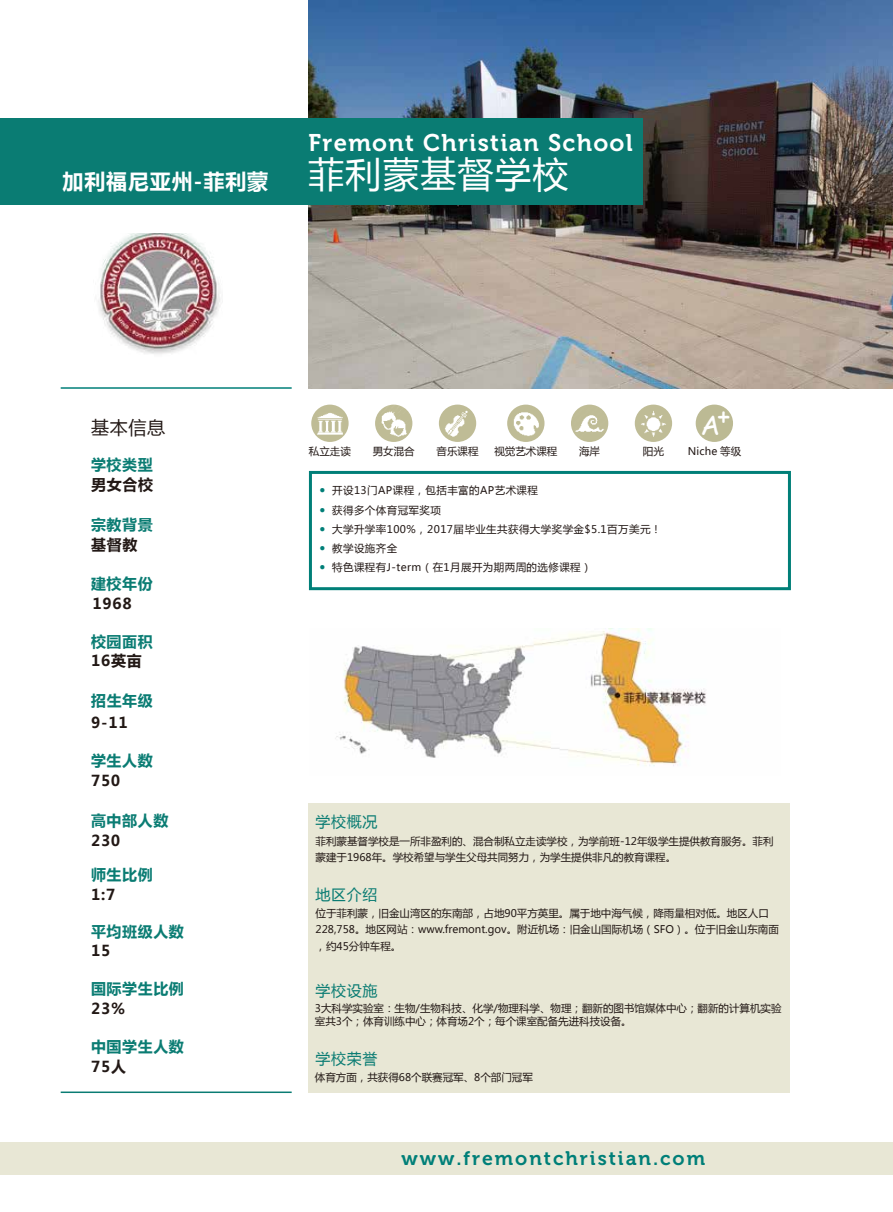
<style>
.page{position:relative;width:893px;height:1212px;background:#fff}
.page>*{position:absolute;margin:0;border:0;box-sizing:border-box;transform-origin:0 0}
.t1{font:36px "Microsoft Ya Hei";letter-spacing:.04em;color:#fff}
.t2{font:27px "Comic Sans MS";color:#fff}
.t3{font:24px "Museo 700";letter-spacing:.055em;color:#fff}
.t4{font:700 21px "Microsoft Ya Hei";letter-spacing:.04em;color:#fff}
.t5{font:19.5px "Museo 700";letter-spacing:.1em;color:#007f78}
.t6{font:18px "Microsoft Ya Hei";color:#221815}
.t7{font:700 15px "Microsoft Ya Hei";letter-spacing:.04em;color:#0a7c73}
.t8{font:700 15px "Microsoft Ya Hei";letter-spacing:.05em;color:#221815}
.t9{font:15px "Microsoft Ya Hei";letter-spacing:.04em;color:#0a7c73}
.t10{font:10.5px/16.5px "Microsoft Ya Hei";color:#221815}
.t11{font:10.5px "Microsoft Ya Hei";letter-spacing:.04em;color:#221815}
.s1{font-family:"Calibri";font-weight:700;font-size:12px;color:#007f78}
</style>
<div class="page">
<div style="left:308px;top:804px;width:482px;height:289px;background:#e8e7d5"></div>
<img style="left:309px;top:0;width:584px;height:389px">
<div style="left:0;top:118px;width:643px;height:87px;background:#0a7c73"></div>
<div style="left:0;top:1142px;width:893px;height:32px;background:#e8e7d5"></div>
<div style="left:309px;top:471px;width:482px;height:119px;border:3px solid #007f78"></div>
<hr style="left:61px;top:387px;width:231px;height:2px;background:#007f78">
<hr style="left:61px;top:1091px;width:231px;height:2px;background:#0a7c73">
<img style="left:98px;top:234px;width:125px;height:120px">
<img style="left:335px;top:628px;width:371px;height:138px">
<img style="left:311px;top:405px;width:38px;height:37px;border-radius:19px">
<img style="left:375px;top:405px;width:37px;height:37px;border-radius:19px">
<img style="left:439px;top:405px;width:37px;height:37px;border-radius:19px">
<img style="left:507px;top:405px;width:37px;height:37px;border-radius:19px">
<img style="left:571px;top:405px;width:37px;height:37px;border-radius:19px">
<img style="left:635px;top:405px;width:37px;height:37px;border-radius:19px">
<div style="left:696px;top:405px;width:37px;height:37px;background:#bcba94;border-radius:50%"></div>
<h3 class="t4" style="left:63px;top:167px;width:207px">加利福尼亚州-菲利蒙</h3>
<h3 class="t3" style="left:309px;top:130px;width:326px">Fremont Christian School</h3>
<h1 class="t1" style="left:308px;top:150px;width:262px">菲利蒙基督学校</h1>
<h3 class="t6" style="left:91px;top:415px;width:76px">基本信息</h3>
<h3 class="t7" style="left:91px;top:454px;width:63px">学校类型</h3>
<h3 class="t8" style="left:91px;top:474px;width:64px">男女合校</h3>
<h3 class="t7" style="left:91px;top:514px;width:63px">宗教背景</h3>
<h3 class="t8" style="left:91px;top:534px;width:48px">基督教</h3>
<h3 class="t7" style="left:91px;top:573px;width:63px">建校年份</h3>
<h3 class="t8" style="left:93px;top:593px;width:41px">1968</h3>
<h3 class="t7" style="left:91px;top:631px;width:63px">校园面积</h3>
<h3 class="t8" style="left:91px;top:650px;width:52px">16英亩</h3>
<h3 class="t7" style="left:91px;top:690px;width:63px">招生年级</h3>
<h3 class="t8" style="left:91px;top:712px;width:38px">9-11</h3>
<h3 class="t7" style="left:91px;top:750px;width:63px">学生人数</h3>
<h3 class="t8" style="left:91px;top:770px;width:31px">750</h3>
<h3 class="t7" style="left:91px;top:810px;width:79px">高中部人数</h3>
<h3 class="t8" style="left:91px;top:830px;width:31px">230</h3>
<h3 class="t7" style="left:91px;top:864px;width:63px">师生比例</h3>
<h3 class="t8" style="left:91px;top:884px;width:26px">1:7</h3>
<h3 class="t7" style="left:91px;top:921px;width:94px">平均班级人数</h3>
<h3 class="t8" style="left:91px;top:940px;width:21px">15</h3>
<h3 class="t7" style="left:91px;top:978px;width:94px">国际学生比例</h3>
<h3 class="t8" style="left:91px;top:998px;width:35px">23%</h3>
<h3 class="t7" style="left:91px;top:1036px;width:94px">中国学生人数</h3>
<h3 class="t8" style="left:91px;top:1055px;width:37px">75人</h3>
<p class="t10" style="left:309px;top:443px;width:43px">私立走读</p>
<p class="t10" style="left:373px;top:443px;width:43px">男女混合</p>
<p class="t10" style="left:437px;top:443px;width:43px">音乐课程</p>
<p class="t10" style="left:494px;top:443px;width:64px">视觉艺术课程</p>
<p class="t10" style="left:579px;top:443px;width:22px">海岸</p>
<p class="t10" style="left:643px;top:443px;width:22px">阳光</p>
<p class="t11" style="left:319px;top:483px;width:220px"><span class="s1">•</span> 开设13门AP课程，包括丰富的AP艺术课程</p>
<p class="t11" style="left:319px;top:503px;width:123px"><span class="s1">•</span> 获得多个体育冠军奖项</p>
<p class="t11" style="left:319px;top:522px;width:343px"><span class="s1">•</span> 大学升学率100%，2017届毕业生共获得大学奖学金$5.1百万美元！</p>
<p class="t10" style="left:319px;top:540px;width:79px"><span class="s1">•</span> 教学设施齐全</p>
<p class="t11" style="left:319px;top:561px;width:274px"><span class="s1">•</span> 特色课程有J-term（在1月展开为期两周的选修课程）</p>
<h2 class="t2" style="left:701px;top:405px;width:31px">A<sup>+</sup></h2>
<p class="t10" style="left:688px;top:443px;width:55px">Niche 等级</p>
<h3 class="t9" style="left:316px;top:811px;width:63px">学校概况</h3>
<p class="t10" style="left:316px;top:832px;width:459px">菲利蒙基督学校是一所非盈利的、混合制私立走读学校，为学前班-12年级学生提供教育服务。菲利蒙建于1968年。学校希望与学生父母共同努力，为学生提供非凡的教育课程。</p>
<h3 class="t9" style="left:316px;top:885px;width:63px">地区介绍</h3>
<p class="t10" style="left:316px;top:904px;width:465px">位于菲利蒙，旧金山湾区的东南部，占地90平方英里。属于地中海气候，降雨量相对低。地区人口<br>228,758。地区网站：www.fremont.gov。附近机场：旧金山国际机场（SFO）。位于旧金山东南面，约45分钟车程。</p>
<h3 class="t9" style="left:316px;top:980px;width:63px">学校设施</h3>
<p class="t10" style="left:315px;top:1002px;width:468px;line-height:12.6px">3大科学实验室：生物/生物科技、化学/物理科学、物理；翻新的图书馆媒体中心；翻新的计算机实验室共3个；体育训练中心；体育场2个；每个课室配备先进科技设备。</p>
<h3 class="t9" style="left:316px;top:1048px;width:63px">学校荣誉</h3>
<p class="t10" style="left:315px;top:1069px;width:219px">体育方面，共获得68个联赛冠军、8个部门冠军</p>
<h3 class="t5" style="left:402px;top:1147px;width:305px">www.fremontchristian.com</h3>
</div>
